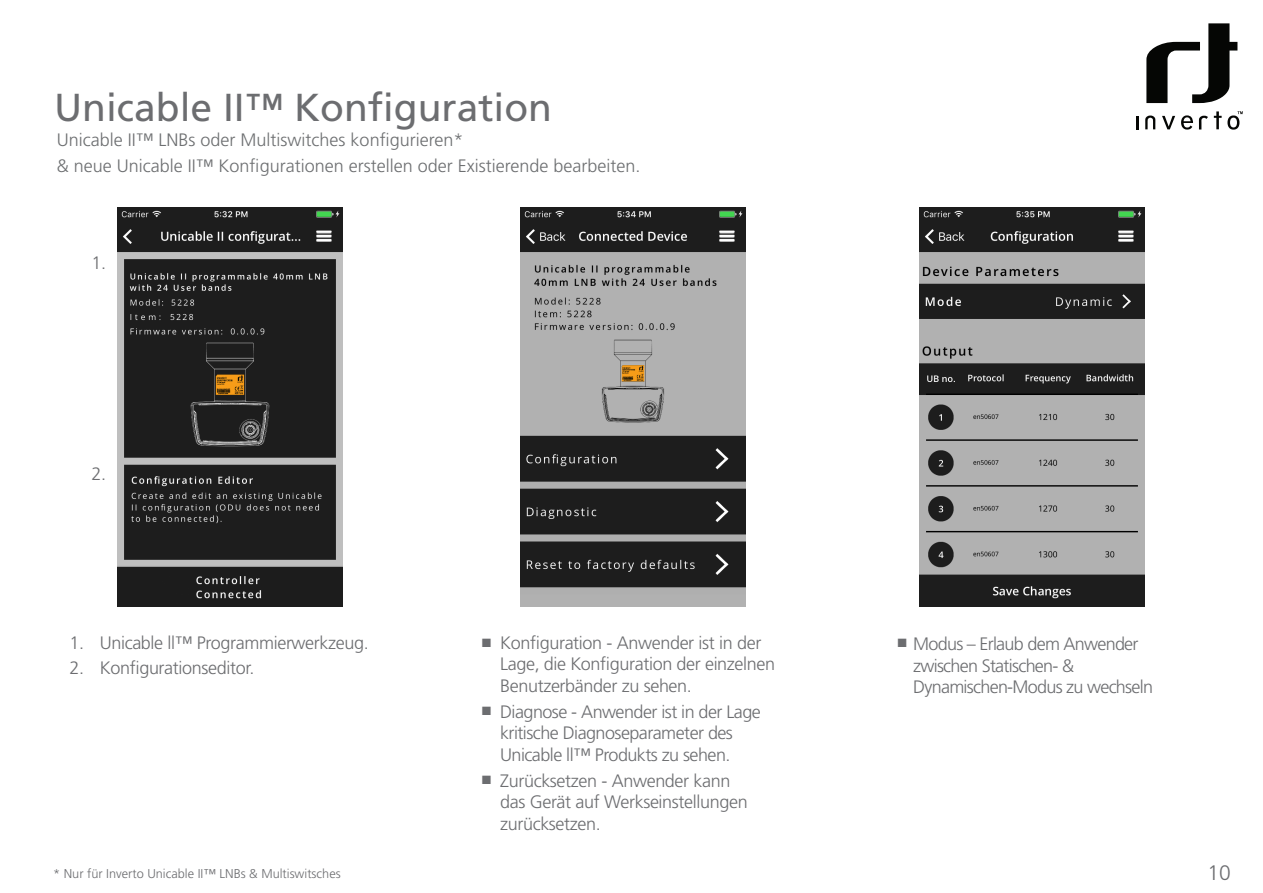
<style>
.page{position:relative;width:1263px;height:893px;background:#fff}
.page>*{position:absolute;margin:0;border:0;box-sizing:border-box;transform-origin:0 0}
.t1{font:39px "Frutiger";color:#6c6d70}
.t2{font:300 21px "Frutiger";color:#6c6d70}
.t3{font:300 18px/21.6px "Frutiger";letter-spacing:-.02em;color:#6c6d70}
.t4{font:300 18px/25.8px "Frutiger";color:#6d6f71}
.t5{font:300 18px/21.6px "Frutiger";letter-spacing:-.04em;color:#6c6d70}
.t6{font:18px "Arial";color:#6c6d70}
.t7{font:300 12.75px "Frutiger";color:#6c6d70}
</style>
<div class="page">
<svg style="left:1146px;top:23px;width:91px;height:80px"></svg>
<svg style="left:1214px;top:111px;width:7px;height:18px"></svg>
<svg style="left:1136px;top:116px;width:3px;height:13px"></svg>
<svg style="left:1162px;top:116px;width:13px;height:13px"></svg>
<svg style="left:1181px;top:115px;width:12px;height:15px"></svg>
<svg style="left:1227px;top:111px;width:16px;height:19px"></svg>
<svg style="left:1199px;top:116px;width:9px;height:14px"></svg>
<svg style="left:1145px;top:116px;width:10px;height:13px"></svg>
<img style="left:117px;top:207px;width:225px;height:400px">
<img style="left:520px;top:207px;width:225px;height:400px">
<img style="left:919px;top:207px;width:225px;height:400px">
<h1 class="t1" style="left:54px;top:84px;width:500px">Unicable II™ Konfiguration</h1>
<p class="t4" style="left:57px;top:127px;width:585px">Unicable II™ LNBs oder Multiswitches konfigurieren*<br>&amp; neue Unicable II™ Konfigurationen erstellen oder Existierende bearbeiten.</p>
<p class="t3" style="left:92px;top:252px;width:16px">1.</p>
<p class="t3" style="left:92px;top:463px;width:16px">2.</p>
<p class="t3" style="left:70px;top:631px;width:16px">1.</p>
<p class="t3" style="left:70px;top:657px;width:16px">2.</p>
<p class="t3" style="left:100px;top:631px;width:270px">Unicable ll™ Programmierwerkzeug.</p>
<p class="t3" style="left:100px;top:657px;width:156px">Konfigurationseditor.</p>
<p class="t7" style="left:53px;top:866px;width:289px">* Nur für Inverto Unicable II™ LNBs &amp; Multiswitsches</p>
<p class="t6" style="left:481px;top:628px;width:12px">■</p>
<p class="t6" style="left:481px;top:696px;width:12px">■</p>
<p class="t6" style="left:481px;top:765px;width:12px">■</p>
<p class="t3" style="left:500px;top:631px;width:277px">Konfiguration - Anwender ist in der<br>Lage, die Konfiguration der einzelnen<br>Benutzerbänder zu sehen.</p>
<p class="t3" style="left:500px;top:701px;width:262px">Diagnose - Anwender ist in der Lage kritische Diagnoseparameter des<br>Unicable ll™ Produkts zu sehen.</p>
<p class="t3" style="left:500px;top:770px;width:249px">Zurücksetzen - Anwender kann das Gerät auf Werkseinstellungen zurücksetzen.</p>
<p class="t5" style="left:913px;top:633px;width:241px">Modus – Erlaub dem Anwender zwischen Statischen &amp;-<br>Dynamischen-Modus zu wechseln</p>
<p class="t6" style="left:897px;top:628px;width:12px">■</p>
<p class="t2" style="left:1207px;top:861px;width:25px">10</p>
</div>
